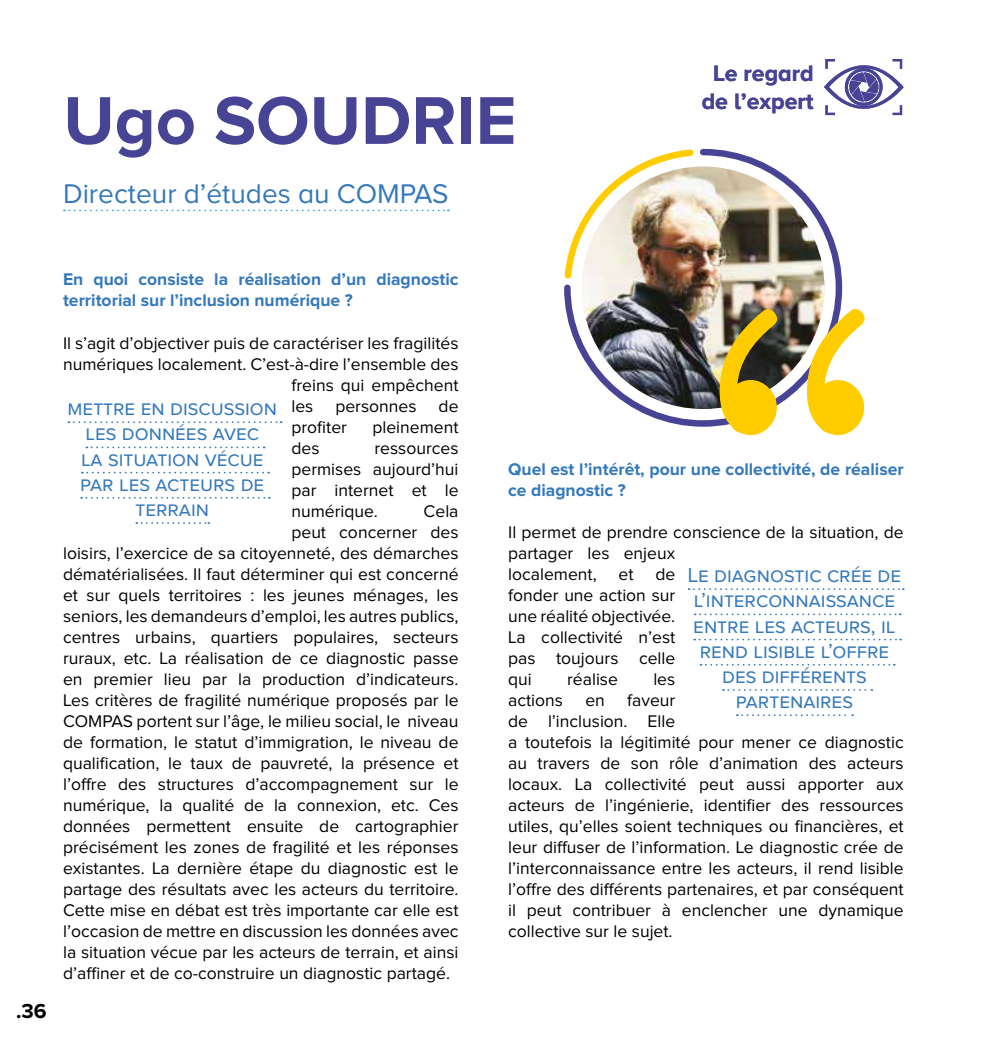
<style>
.page{position:relative;width:1003px;height:1042px;background:#fff}
.page>*{position:absolute;margin:0;border:0;box-sizing:border-box;transform-origin:0 0}
.t1{font:700 70px "Proxima Nova A";color:#484495}
.t2{font:28px "Proxima Nova A";color:#3478bc}
.t3{font:700 23.1px/27.8px "Proxima Nova A";color:#484495;text-align:center}
.t4{font:21px/25.2px "Proxima Nova";color:#3478bc;text-align:center}
.t5{font:700 21px "Proxima Nova";color:#000}
.t6{font:17.5px/21px "Proxima Nova";color:#000}
.t7{font:700 17.5px/21px "Proxima Nova";color:#3478bc}
</style>
<div class="page">
<svg style="left:68px;top:421px;width:213px;height:2px"></svg>
<svg style="left:86px;top:446px;width:178px;height:2px"></svg>
<svg style="left:82px;top:472px;width:187px;height:1px"></svg>
<svg style="left:81px;top:497px;width:189px;height:2px"></svg>
<svg style="left:136px;top:522px;width:73px;height:2px"></svg>
<svg style="left:688px;top:588px;width:215px;height:2px"></svg>
<svg style="left:694px;top:613px;width:206px;height:2px"></svg>
<svg style="left:694px;top:639px;width:206px;height:1px"></svg>
<svg style="left:700px;top:664px;width:194px;height:1px"></svg>
<svg style="left:722px;top:689px;width:150px;height:2px"></svg>
<svg style="left:736px;top:714px;width:116px;height:2px"></svg>
<img style="left:564px;top:148px;width:279px;height:279px">
<svg style="left:718px;top:309px;width:147px;height:126px"></svg>
<svg style="left:64px;top:210px;width:384px;height:1px"></svg>
<svg style="left:824px;top:59px;width:79px;height:57px"></svg>
<h1 class="t1" style="left:63px;top:81px;width:454px">Ugo SOUDRIE</h1>
<h2 class="t2" style="left:63px;top:178px;width:387px">Directeur d’études au COMPAS</h2>
<h3 class="t3" style="left:701px;top:59px;width:113px">Le regard de l’expert</h3>
<p class="t5" style="left:16px;top:999px;width:32px">.36</p>
<p class="t7" style="left:63px;top:270px;width:397px">En quoi consiste la réalisation d’un diagnostic territorial sur l’inclusion numérique ?</p>
<p class="t6" style="left:63px;top:333px;width:397px">Il s’agit d’objectiver puis de caractériser les fragilités</p>
<p class="t6" style="left:63px;top:354px;width:397px">numériques localement. C’est-à-dire l’ensemble des</p>
<p class="t6" style="left:291px;top:375px;width:168px">freins qui empêchent</p>
<p class="t6" style="left:291px;top:396px;width:23px">les</p>
<p class="t6" style="left:335px;top:396px;width:83px">personnes</p>
<p class="t6" style="left:438px;top:396px;width:21px">de</p>
<p class="t6" style="left:291px;top:417px;width:57px">profiter</p>
<p class="t6" style="left:372px;top:417px;width:88px">pleinement</p>
<p class="t6" style="left:291px;top:438px;width:30px">des</p>
<p class="t4" style="left:67px;top:396px;width:211px">mettre en discussion les données avec<br>la situation vécue par les acteurs de terrain</p>
<p class="t6" style="left:291px;top:438px;width:168px;text-align:justify;text-indent:83px">ressources permises aujourd’hui par internet et le numérique.</p>
<p class="t6" style="left:423px;top:501px;width:36px">Cela</p>
<p class="t6" style="left:291px;top:522px;width:168px">peut concerner des</p>
<p class="t6" style="left:63px;top:543px;width:397px">loisirs, l’exercice de sa citoyenneté, des démarches</p>
<p class="t6" style="left:63px;top:564px;width:397px">dématérialisées. Il faut déterminer qui est concerné</p>
<p class="t6" style="left:63px;top:585px;width:397px">et sur quels territoires : les jeunes ménages, les</p>
<p class="t6" style="left:63px;top:606px;width:397px">seniors, les demandeurs d’emploi, les autres publics,</p>
<p class="t6" style="left:63px;top:627px;width:397px">centres urbains, quartiers populaires, secteurs</p>
<p class="t6" style="left:63px;top:648px;width:397px">ruraux, etc. La réalisation de ce diagnostic passe</p>
<p class="t6" style="left:63px;top:669px;width:397px">en premier lieu par la production d’indicateurs.</p>
<p class="t6" style="left:63px;top:690px;width:397px">Les critères de fragilité numérique proposés par le</p>
<p class="t6" style="left:63px;top:711px;width:397px">COMPAS portent sur l’âge, le milieu social, le niveau</p>
<p class="t6" style="left:63px;top:732px;width:397px">de formation, le statut d’immigration, le niveau de</p>
<p class="t6" style="left:63px;top:753px;width:397px">qualification, le taux de pauvreté, la présence et</p>
<p class="t6" style="left:63px;top:774px;width:397px">l’offre des structures d’accompagnement sur le</p>
<p class="t6" style="left:63px;top:795px;width:397px">numérique, la qualité de la connexion, etc. Ces</p>
<p class="t6" style="left:63px;top:816px;width:397px">données permettent ensuite de cartographier</p>
<p class="t6" style="left:63px;top:837px;width:397px">précisément les zones de fragilité et les réponses</p>
<p class="t6" style="left:63px;top:858px;width:397px">existantes. La dernière étape du diagnostic est le</p>
<p class="t6" style="left:63px;top:879px;width:397px">partage des résultats avec les acteurs du territoire.</p>
<p class="t6" style="left:63px;top:900px;width:397px">Cette mise en débat est très importante car elle est</p>
<p class="t6" style="left:63px;top:921px;width:397px">l’occasion de mettre en discussion les données avec</p>
<p class="t6" style="left:63px;top:942px;width:397px">la situation vécue par les acteurs de terrain, et ainsi</p>
<p class="t6" style="left:63px;top:963px;width:388px">d’affiner et de co-construire un diagnostic partagé.</p>
<p class="t7" style="left:508px;top:459px;width:397px">Quel est l’intérêt, pour une collectivité, de réaliser ce diagnostic ?</p>
<p class="t6" style="left:508px;top:522px;width:397px">Il permet de prendre conscience de la situation, de partager les enjeux<br>localement, et de<br>fonder une action sur<br>une réalité objectivée.<br>La collectivité n’est<br>pas toujours celle<br>qui</p>
<p class="t4" style="left:687px;top:563px;width:215px">Le diagnostic crée de l’interconnaissance entre les acteurs, il rend lisible l’offre des différents partenaires</p>
<p class="t6" style="left:567px;top:669px;width:52px">réalise</p>
<p class="t6" style="left:653px;top:669px;width:23px">les</p>
<p class="t6" style="left:508px;top:690px;width:397px;text-indent:119px">faveur<br>de l’inclusion. Elle<br>a toutefois la légitimité pour mener ce diagnostic au travers de son rôle d’animation des acteurs locaux. La collectivité peut aussi apporter aux acteurs de l’ingénierie, identifier des ressources utiles, qu’elles soient techniques ou financières, et leur diffuser de l’information. Le diagnostic crée de l’interconnaissance entre les acteurs, il rend lisible l’offre des différents partenaires, et par conséquent il peut contribuer à enclencher une dynamique collective sur le sujet.</p>
<p class="t6" style="left:508px;top:690px;width:56px">actions</p>
<p class="t6" style="left:585px;top:690px;width:21px">en</p>
</div>
